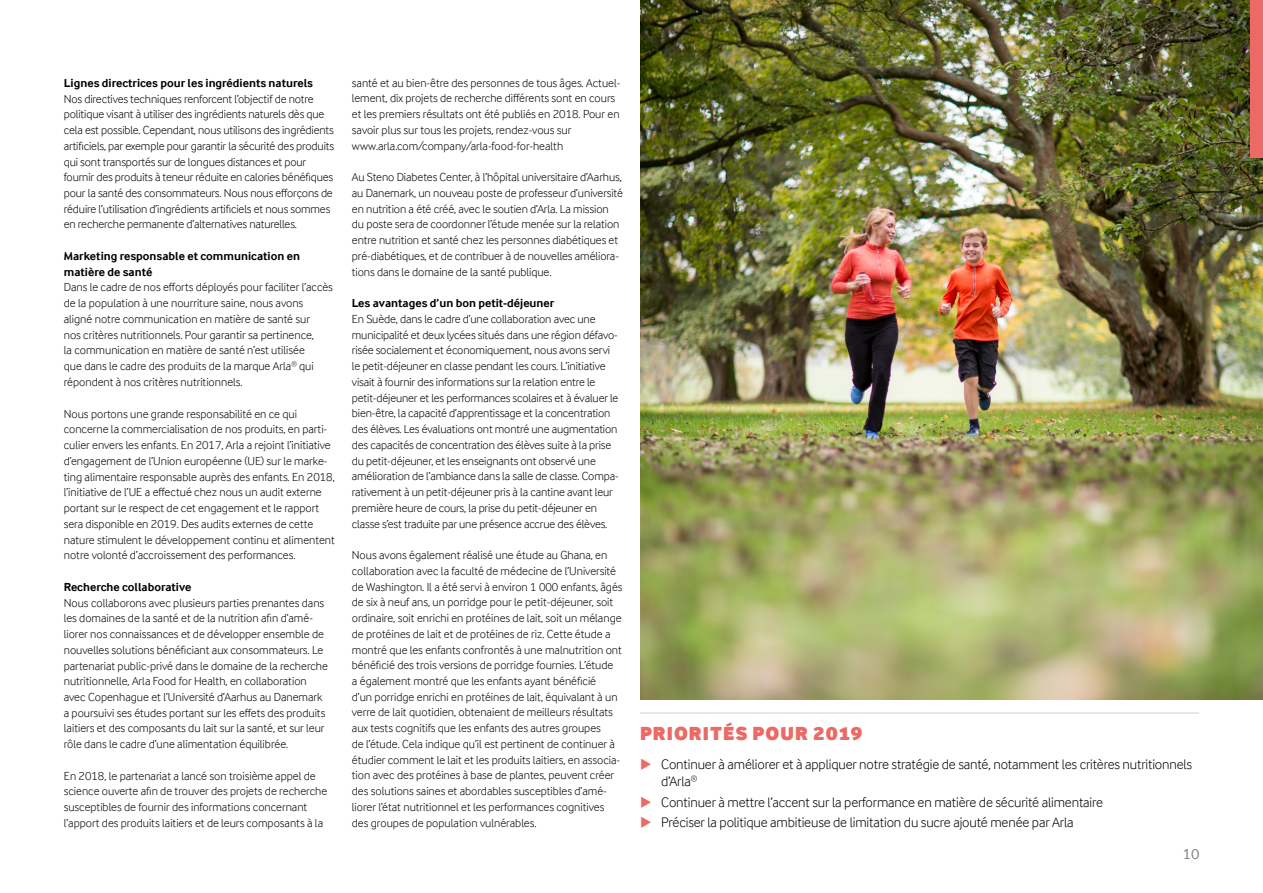
<style>
.page{position:relative;width:1263px;height:893px;background:#fff}
.page>*{position:absolute;margin:0;border:0;box-sizing:border-box;transform-origin:0 0}
.t1{font:900 19.5px "Arla Inter Face";letter-spacing:.055em;color:#eb6a65}
.t2{font:15px "Arla Inter Face";color:#7f8180}
.t3{font:300 14.25px/16.5px "Arla Inter Face";letter-spacing:-.01em;color:#000}
.t4{font:300 12px/15.8px "Arla Inter Face";color:#000}
.t5{font:700 12px/15.8px "Arla Inter Face";color:#000}
.s1{color:#eb6a65}
</style>
<div class="page">
<img style="left:640px;top:0;width:623px;height:699px">
<div style="left:1250px;top:0;width:13px;height:157px;background:#eb6a65"></div>
<hr style="left:640px;top:713px;width:559px;height:1px;background:#cecfcf">
<p class="t5" style="left:64px;top:75px;width:251px">Lignes directrices pour les ingrédients naturels</p>
<p class="t4" style="left:64px;top:91px;width:272px">Nos directives techniques renforcent l’objectif de notre politique visant à utiliser des ingrédients naturels dès que cela est possible. Cependant, nous utilisons des ingrédients artificiels, par exemple pour garantir la sécurité des produits qui sont transportés sur de longues distances et pour fournir des produits à teneur réduite en calories bénéfiques pour la santé des consommateurs. Nous nous efforçons de réduire l’utilisation d’ingrédients artificiels et nous sommes en recherche permanente d’alternatives naturelles.</p>
<p class="t5" style="left:64px;top:248px;width:238px">Marketing responsable et communication en matière de santé</p>
<p class="t4" style="left:64px;top:279px;width:271px">Dans le cadre de nos efforts déployés pour faciliter l’accès de la population à une nourriture saine, nous avons aligné notre communication en matière de santé sur<br>nos critères nutritionnels. Pour garantir sa pertinence,<br>la communication en matière de santé n’est utilisée<br>que dans le cadre des produits de la marque Arla<sup>®</sup> qui répondent à nos critères nutritionnels.</p>
<p class="t4" style="left:64px;top:406px;width:273px">Nous portons une grande responsabilité en ce qui concerne la commercialisation de nos produits, en parti&shy;culier envers les enfants. En 2017, Arla a rejoint l’initiative d’engagement de l’Union européenne (UE) sur le marke&shy;ting alimentaire responsable auprès des enfants. En 2018, l’initiative de l’UE a effectué chez nous un audit externe portant sur le respect de cet engagement et le rapport sera disponible en 2019. Des audits externes de cette nature stimulent le développement continu et alimentent notre volonté d’accroissement des performances.</p>
<p class="t5" style="left:64px;top:579px;width:129px">Recherche collaborative</p>
<p class="t4" style="left:64px;top:594px;width:266px">Nous collaborons avec plusieurs parties prenantes dans les domaines de la santé et de la nutrition afin d’amé&shy;liorer nos connaissances et de développer ensemble de nouvelles solutions bénéficiant aux consommateurs. Le partenariat public-privé dans le domaine de la recherche nutritionnelle, Arla Food for Health, en collaboration avec Copenhague et l’Université d’Aarhus au Danemark a poursuivi ses études portant sur les effets des produits laitiers et des composants du lait sur la santé, et sur leur rôle dans le cadre d’une alimentation équilibrée.</p>
<p class="t4" style="left:64px;top:768px;width:265px">En 2018, le partenariat a lancé son troisième appel de science ouverte afin de trouver des projets de recherche susceptibles de fournir des informations concernant l’apport des produits laitiers et de leurs composants à la</p>
<p class="t4" style="left:352px;top:75px;width:270px">santé et au bien-être des personnes de tous âges. Actuel&shy;lement, dix projets de recherche différents sont en cours et les premiers résultats ont été publiés en 2018. Pour en savoir plus sur tous les projets, rendez-vous sur www.arla.com/company/arla-food-for-health</p>
<p class="t4" style="left:352px;top:169px;width:273px">Au Steno Diabetes Center, à l’hôpital universitaire d’Aarhus, au Danemark, un nouveau poste de professeur d’université en nutrition a été créé, avec le soutien d’Arla. La mission du poste sera de coordonner l’étude menée sur la relation entre nutrition et santé chez les personnes diabétiques et pré-diabétiques, et de contribuer à de nouvelles améliora&shy;tions dans le domaine de la santé publique.</p>
<p class="t5" style="left:352px;top:295px;width:204px">Les avantages d’un bon petit-déjeuner</p>
<p class="t4" style="left:352px;top:311px;width:268px">En Suède, dans le cadre d’une collaboration avec une municipalité et deux lycées situés dans une région défavo&shy;risée socialement et économiquement, nous avons servi le petit-déjeuner en classe pendant les cours. L’initiative visait à fournir des informations sur la relation entre le petit-déjeuner et les performances scolaires et à évaluer le bien-être, la capacité d’apprentissage et la concentration des élèves. Les évaluations ont montré une augmentation des capacités de concentration des élèves suite à la prise du petit-déjeuner, et les enseignants ont observé une amélioration de l’ambiance dans la salle de classe. Compa&shy;rativement à un petit-déjeuner pris à la cantine avant leur première heure de cours, la prise du petit-déjeuner en classe s’est traduite par une présence accrue des élèves.</p>
<p class="t4" style="left:352px;top:547px;width:272px">Nous avons également réalisé une étude au Ghana, en collaboration avec la faculté de médecine de l’Université de Washington. Il a été servi à environ 1 000 enfants, âgés de six à neuf ans, un porridge pour le petit-déjeuner, soit ordinaire, soit enrichi en protéines de lait, soit un mélange de protéines de lait et de protéines de riz. Cette étude a montré que les enfants confrontés à une malnutrition ont bénéficié des trois versions de porridge fournies. L’étude<br>a également montré que les enfants ayant bénéficié<br>d’un porridge enrichi en protéines de lait, équivalant à un verre de lait quotidien, obtenaient de meilleurs résultats aux tests cognitifs que les enfants des autres groupes<br>de l’étude. Cela indique qu’il est pertinent de continuer à étudier comment le lait et les produits laitiers, en associa&shy;tion avec des protéines à base de plantes, peuvent créer des solutions saines et abordables susceptibles d’amé&shy;liorer l’état nutritionnel et les performances cognitives des groupes de population vulnérables.</p>
<h1 class="t1" style="left:640px;top:721px;width:224px">PRIORITÉS POUR 2019</h1>
<p class="t3" style="left:661px;top:756px;width:532px;text-indent:-21px"><span class="s1">◆</span> Continuer à améliorer et à appliquer notre stratégie de santé, notamment les critères nutritionnels d’Arla<sup>®</sup></p>
<p class="t3" style="left:640px;top:793px;width:465px"><span class="s1">◆</span> Continuer à mettre l’accent sur la performance en matière de sécurité alimentaire</p>
<p class="t3" style="left:640px;top:814px;width:435px"><span class="s1">◆</span> Préciser la politique ambitieuse de limitation du sucre ajouté menée par Arla</p>
<p class="t2" style="left:1183px;top:845px;width:18px">10</p>
</div>
